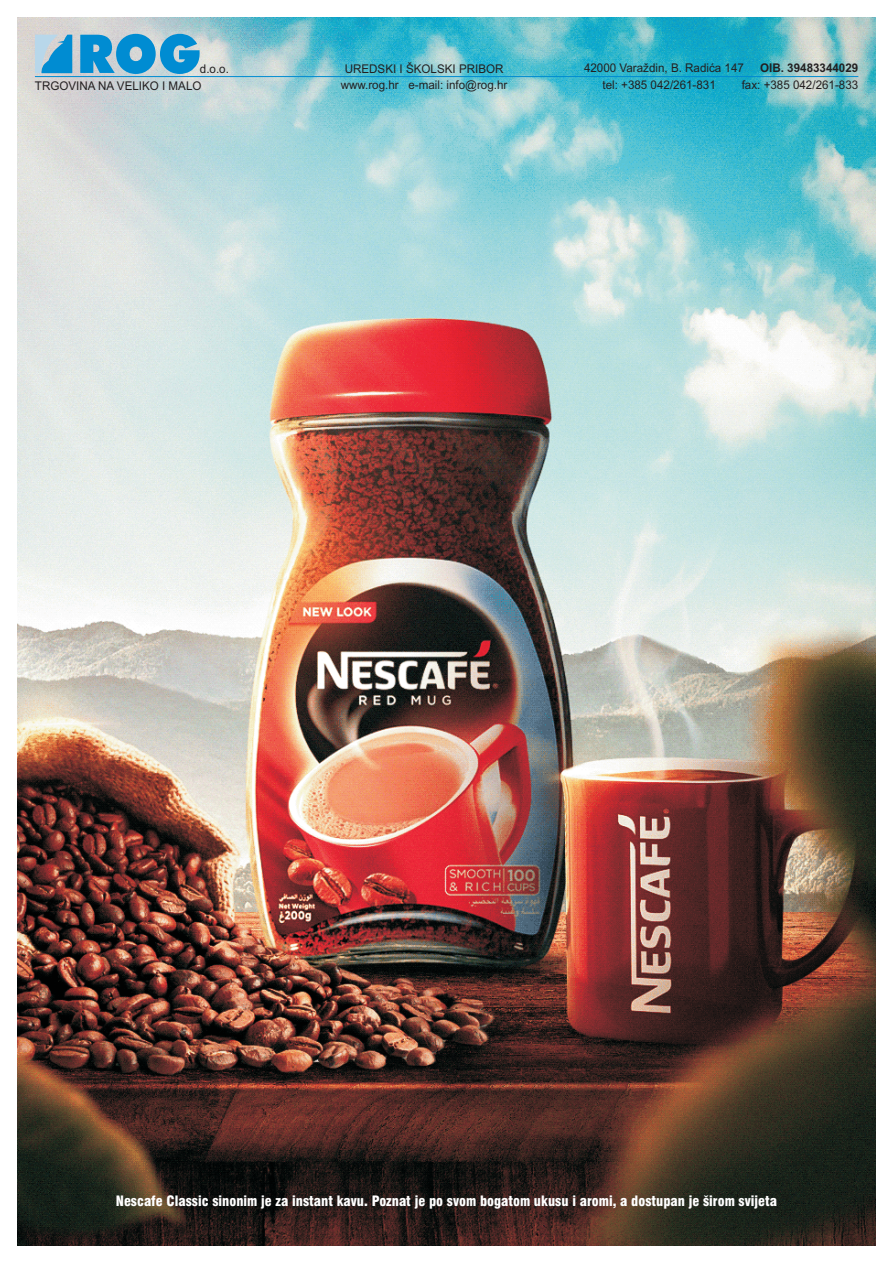
<style>
.page{position:relative;width:893px;height:1263px;background:#fff}
.page>*{position:absolute;margin:0;border:0;box-sizing:border-box;transform-origin:0 0}
.t1{font:900 condensed 13.95px "Swiss 721 BT";color:#fff}
.t2{font:12px "Arial";color:#231f20}
.t3{font:700 12px "Arial";color:#231f20}
</style>
<div class="page">
<img style="left:95px;top:1245px;width:202px;height:1px">
<img style="left:18px;top:17px;width:858px;height:1228px">
<svg style="left:58px;top:35px;width:14px;height:38px"></svg>
<img style="left:40px;top:35px;width:18px;height:38px">
<svg style="left:80px;top:34px;width:120px;height:40px;background:#43a3d3"></svg>
<hr style="left:35px;top:76px;width:823px;height:1px;background:#008cd2">
<p class="t2" style="left:200px;top:65px;width:31px">d.o.o.</p>
<p class="t2" style="left:345px;top:64px;width:160px">UREDSKI I ŠKOLSKI PRIBOR</p>
<p class="t2" style="left:584px;top:63px;width:161px">42000 Varaždin, B. Radiãa 147</p>
<p class="t3" style="left:760px;top:63px;width:100px">OIB. 39483344029</p>
<p class="t2" style="left:35px;top:81px;width:168px">TRGOVINA NA VELIKO I MALO</p>
<p class="t2" style="left:341px;top:81px;width:168px">www.rog.hr e-mail: info@rog.hr</p>
<p class="t2" style="left:602px;top:81px;width:115px">tel: +385 042/261-831</p>
<p class="t2" style="left:742px;top:81px;width:118px">fax: +385 042/261-833</p>
<p class="t1" style="left:116px;top:1195px;width:663px">Nescafe Classic sinonim je za instant kavu. Poznat je po svom bogatom ukusu i aromi, a dostupan je širom svijeta</p>
</div>
